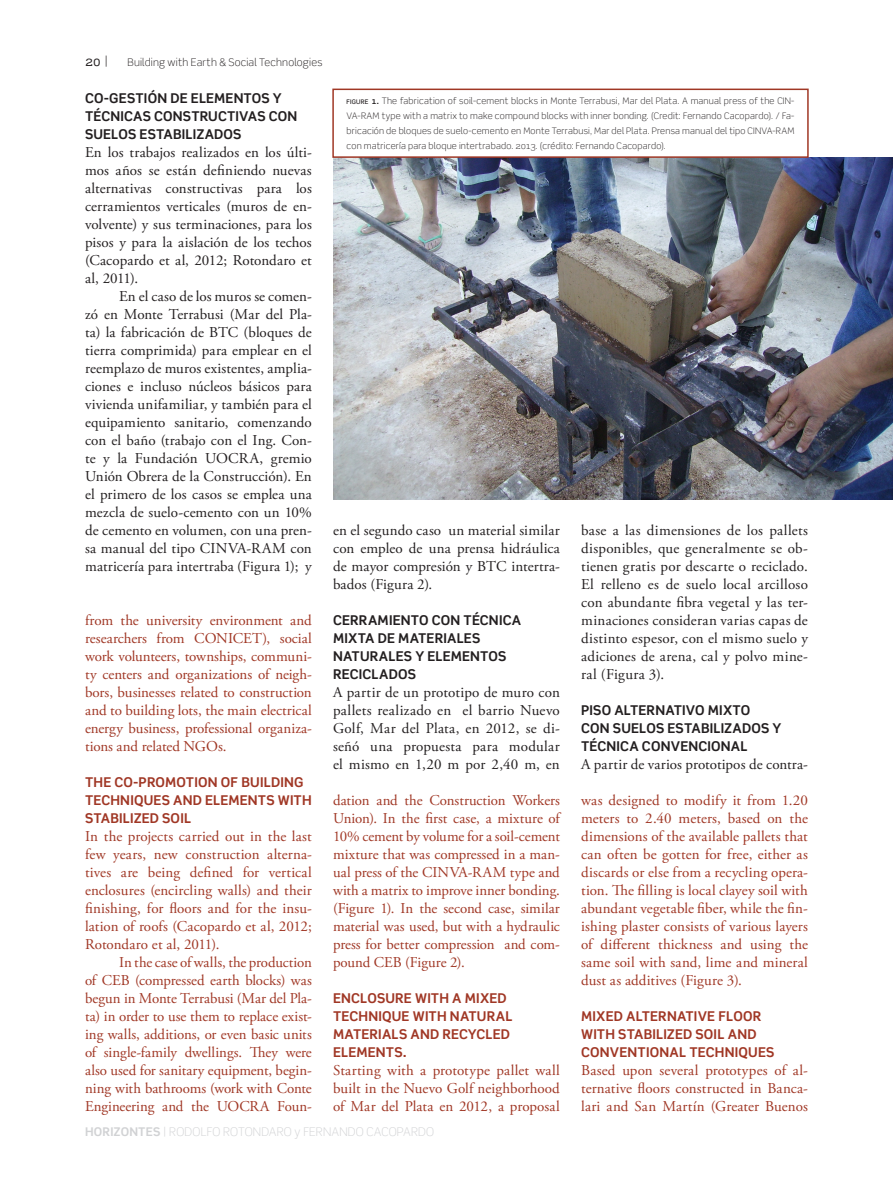
<style>
.page{position:relative;width:893px;height:1191px;background:#fff}
.page>*{position:absolute;margin:0;border:0;box-sizing:border-box;transform-origin:0 0}
.t1{font:15px/18px "Adobe Garamond Pro";letter-spacing:.005em;color:#a03725;text-align:justify}
.t2{font:15px/18px "Adobe Garamond Pro";letter-spacing:.01em;color:#231f20;text-align:justify}
.subtitulos{font:700 13.5px/18px "Scene Std";letter-spacing:.01em;color:#a03725}
.subtitulos-2{font:700 13.5px/18px "Scene Std";letter-spacing:.01em;color:#231f20}
.t3{font:13.5px "Scene Std";color:#231f20}
.t4{font:300 12px "Scene Std";letter-spacing:.015em;color:#d1d2d4}
.t5{font:300 10.5px "Scene Std";letter-spacing:.02em;color:#231f20}
.t6{font:300 9px/15px "Scene Std";letter-spacing:.025em;color:#231f20;text-align:justify}
.s1{font-weight:300}
.s2{font-weight:500;font-size:6.3px}
.s3{font-weight:500}
.s4{font-weight:700}
</style>
<div class="page">
<img style="left:333px;top:157px;width:560px;height:342px">
<div style="left:332px;top:89px;width:477px;height:69px;border:2px solid #a03725"></div>
<p class="t3" style="left:85px;top:52px;width:25px">20 <span class="s1">|</span></p>
<p class="t5" style="left:128px;top:55px;width:196px">Building with Earth &amp; Social Technologies</p>
<p class="subtitulos-2" style="left:85px;top:89px;width:214px">CO-GESTIÓN DE ELEMENTOS Y<br>TÉCNICAS CONSTRUCTIVAS CON<br>SUELOS ESTABILIZADOS</p>
<p class="t2" style="left:85px;top:144px;width:228px">En los trabajos realizados en los últi&shy;mos años se están definiendo nuevas alternativas constructivas para los cerramientos verticales (muros de en&shy;volvente) y sus terminaciones, para los pisos y para la aislación de los techos (Cacopardo et al, 2012; Rotondaro et al, 2011).</p>
<p class="t2" style="left:85px;top:288px;width:228px;text-indent:34px">En el caso de los muros se comen&shy;zó en Monte Terrabusi (Mar del Pla&shy;ta) la fabricación de BTC (bloques de tierra comprimida) para emplear en el reemplazo de muros existentes, amplia&shy;ciones e incluso núcleos básicos para vivienda unifamiliar, y también para el equipamiento sanitario, comenzando con el baño (trabajo con el Ing. Con&shy;te y la Fundación UOCRA, gremio Unión Obrera de la Construcción). En el primero de los casos se emplea una mezcla de suelo-cemento con un 10% de cemento en volumen, con una pren&shy;sa manual del tipo CINVA-RAM con matricería para intertraba (Figura 1); y</p>
<p class="t1" style="left:85px;top:612px;width:228px">from the university environment and researchers from CONICET), social work volunteers, townships, communi&shy;ty centers and organizations of neigh&shy;bors, businesses related to construction and to building lots, the main electrical energy business, professional organiza&shy;tions and related NGOs.</p>
<p class="subtitulos" style="left:85px;top:773px;width:228px">THE CO-PROMOTION OF BUILDING<br>TECHNIQUES AND ELEMENTS WITH<br>STABILIZED SOIL</p>
<p class="t1" style="left:85px;top:828px;width:228px">In the projects carried out in the last few years, new construction alterna&shy;tives are being defined for vertical enclosures (encircling walls) and their finishing, for floors and for the insu&shy;lation of roofs (Cacopardo et al, 2012; Rotondaro et al, 2011).</p>
<p class="t1" style="left:85px;top:954px;width:228px;text-indent:34px">In the case of walls, the production of CEB (compressed earth blocks) was begun in Monte Terrabusi (Mar del Pla&shy;ta) in order to use them to replace exist&shy;ing walls, additions, or even basic units of single-family dwellings. They were also used for sanitary equipment, begin&shy;ning with bathrooms (work with Conte Engineering and the UOCRA Foun-</p>
<p class="t6" style="left:347px;top:94px;width:449px"><span class="s2">FIGURE</span> <span class="s3">1.</span> The fabrication of soil-cement blocks in Monte Terrabusi, Mar del Plata. A manual press of the CIN-VA-RAM type with a matrix to make compound blocks with inner bonding. (Credit: Fernando Cacopardo). / Fa&shy;bricación de bloques de suelo-cemento en Monte Terrabusi, Mar del Plata. Prensa manual del tipo CINVA-RAM con matricería para bloque intertrabado. 2013. (crédito: Fernando Cacopardo).</p>
<p class="t2" style="left:333px;top:522px;width:228px">en el segundo caso un material similar con empleo de una prensa hidráulica de mayor compresión y BTC intertra&shy;bados (Figura 2).</p>
<p class="subtitulos-2" style="left:333px;top:611px;width:190px">CERRAMIENTO CON TÉCNICA<br>MIXTA DE MATERIALES<br>NATURALES Y ELEMENTOS<br>RECICLADOS</p>
<p class="t2" style="left:333px;top:684px;width:228px">A partir de un prototipo de muro con pallets realizado en el barrio Nuevo Golf, Mar del Plata, en 2012, se di&shy;señó una propuesta para modular el mismo en 1,20 m por 2,40 m, en</p>
<p class="t1" style="left:333px;top:792px;width:228px">dation and the Construction Workers Union). In the first case, a mixture of 10% cement by volume for a soil-cement mixture that was compressed in a man&shy;ual press of the CINVA-RAM type and with a matrix to improve inner bonding. (Figure 1). In the second case, similar material was used, but with a hydraulic press for better compression and com&shy;pound CEB (Figure 2).</p>
<p class="subtitulos" style="left:333px;top:989px;width:181px">ENCLOSURE WITH A MIXED<br>TECHNIQUE WITH NATURAL<br>MATERIALS AND RECYCLED<br>ELEMENTS.</p>
<p class="t1" style="left:333px;top:1062px;width:228px">Starting with a prototype pallet wall built in the Nuevo Golf neighborhood of Mar del Plata en 2012, a proposal</p>
<p class="t2" style="left:581px;top:522px;width:228px">base a las dimensiones de los pallets disponibles, que generalmente se ob&shy;tienen gratis por descarte o reciclado.<br>El relleno es de suelo local arcilloso con abundante fibra vegetal y las ter&shy;minaciones consideran varias capas de distinto espesor, con el mismo suelo y adiciones de arena, cal y polvo mine&shy;ral (Figura 3).</p>
<p class="subtitulos-2" style="left:581px;top:701px;width:202px">PISO ALTERNATIVO MIXTO<br>CON SUELOS ESTABILIZADOS Y<br>TÉCNICA CONVENCIONAL</p>
<p class="t2" style="left:581px;top:756px;width:228px">A partir de varios prototipos de contra-</p>
<p class="t1" style="left:581px;top:792px;width:228px">was designed to modify it from 1.20 meters to 2.40 meters, based on the dimensions of the available pallets that can often be gotten for free, either as discards or else from a recycling opera&shy;tion. The filling is local clayey soil with abundant vegetable fiber, while the fin&shy;ishing plaster consists of various layers of different thickness and using the same soil with sand, lime and mineral dust as additives (Figure 3).</p>
<p class="subtitulos" style="left:581px;top:1007px;width:195px">MIXED ALTERNATIVE FLOOR<br>WITH STABILIZED SOIL AND<br>CONVENTIONAL TECHNIQUES</p>
<p class="t1" style="left:581px;top:1062px;width:228px">Based upon several prototypes of al&shy;ternative floors constructed in Banca&shy;lari and San Martín (Greater Buenos</p>
<p class="t4" style="left:85px;top:1124px;width:351px"><span class="s4">HORIZONTES</span> | RODOLFO ROTONDARO y FERNANDO CACOPARDO</p>
</div>
